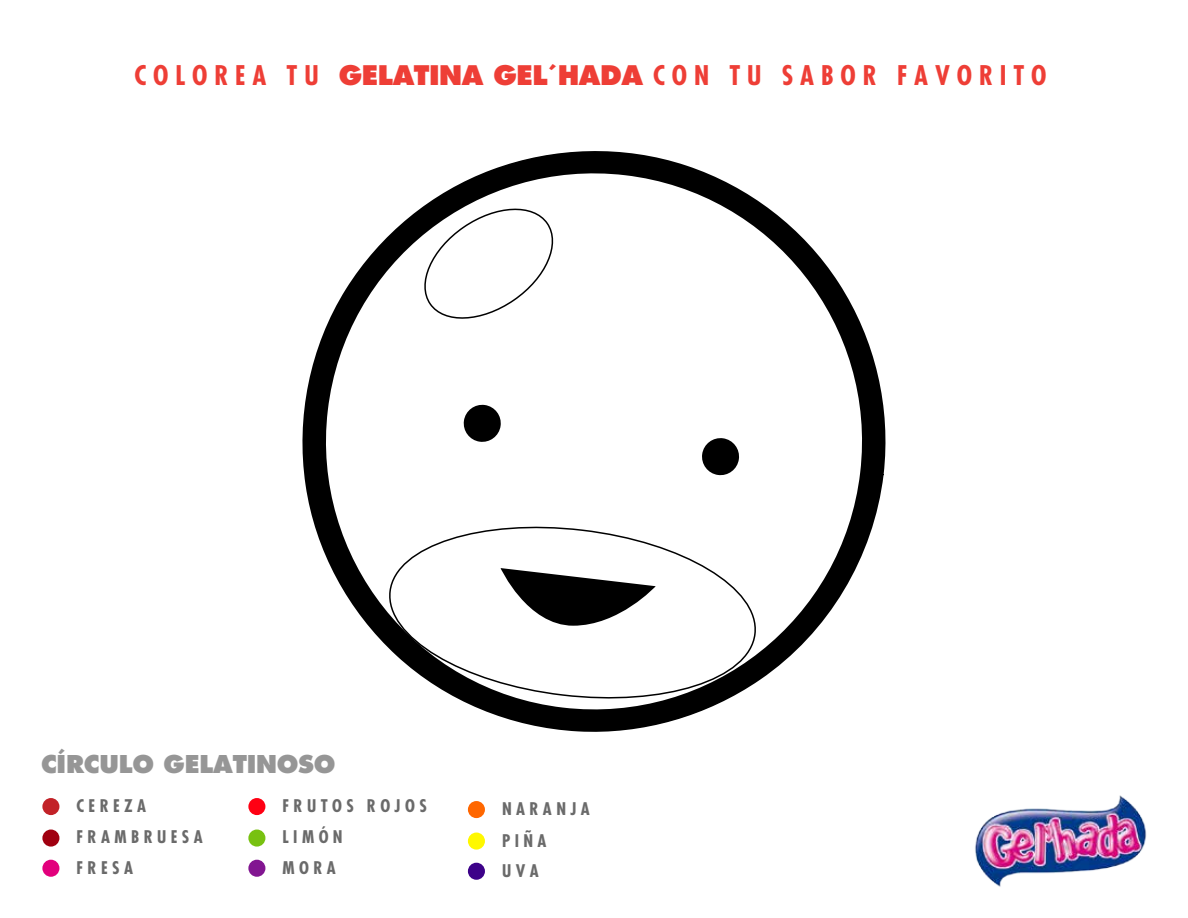
<style>
.page{position:relative;width:1188px;height:918px;background:#fff}
.page>*{position:absolute;margin:0;border:0;box-sizing:border-box;transform-origin:0 0}
.t1{font:700 condensed 26.4px "Futura";letter-spacing:.26em;color:#ee3e36}
.t2{font:800 24px "Futura";letter-spacing:-.01em;color:#969696}
.t3{font:700 condensed 16.95px/30.9px "Futura";letter-spacing:.26em;color:#6a6a6a}
.s1{font-weight:800;font-stretch:normal}
</style>
<div class="page">
<svg style="left:302px;top:151px;width:584px;height:581px"></svg>
<svg style="left:311px;top:158px;width:566px;height:567px"></svg>
<svg style="left:414px;top:203px;width:149px;height:121px"></svg>
<svg style="left:385px;top:518px;width:375px;height:189px"></svg>
<svg style="left:501px;top:568px;width:155px;height:58px"></svg>
<svg style="left:701px;top:437px;width:39px;height:39px"></svg>
<svg style="left:463px;top:404px;width:39px;height:39px"></svg>
<img style="left:975px;top:795px;width:172px;height:92px">
<div style="left:42px;top:798px;width:17px;height:17px;background:#c22228;border-radius:50%"></div>
<div style="left:42px;top:830px;width:17px;height:17px;background:#a00010;border-radius:50%"></div>
<div style="left:42px;top:860px;width:17px;height:17px;background:#e2007c;border-radius:50%"></div>
<div style="left:248px;top:798px;width:17px;height:17px;background:#ff0013;border-radius:50%"></div>
<div style="left:248px;top:830px;width:17px;height:17px;background:#78c111;border-radius:50%"></div>
<div style="left:248px;top:860px;width:17px;height:17px;background:#821691;border-radius:50%"></div>
<div style="left:468px;top:801px;width:17px;height:17px;background:#ff6700;border-radius:50%"></div>
<div style="left:468px;top:833px;width:17px;height:17px;background:#fff800;border-radius:50%"></div>
<div style="left:468px;top:863px;width:17px;height:17px;background:#3d0289;border-radius:50%"></div>
<h1 class="t1" style="left:134px;top:59px;width:914px">COLOREA TU <span class="s1">GELATINA GEL´HADA</span> CON TU SABOR FAVORITO</h1>
<h2 class="t2" style="left:41px;top:749px;width:296px">CÍRCULO GELATINOSO</h2>
<p class="t3" style="left:77px;top:790px;width:128px">CEREZA<br>FRAMBRUESA<br>FRESA</p>
<p class="t3" style="left:283px;top:790px;width:146px">FRUTOS ROJOS<br>LIMÓN<br>MORA</p>
<p class="t3" style="left:502px;top:793px;width:89px">NARANJA<br>PIÑA<br>UVA</p>
</div>
